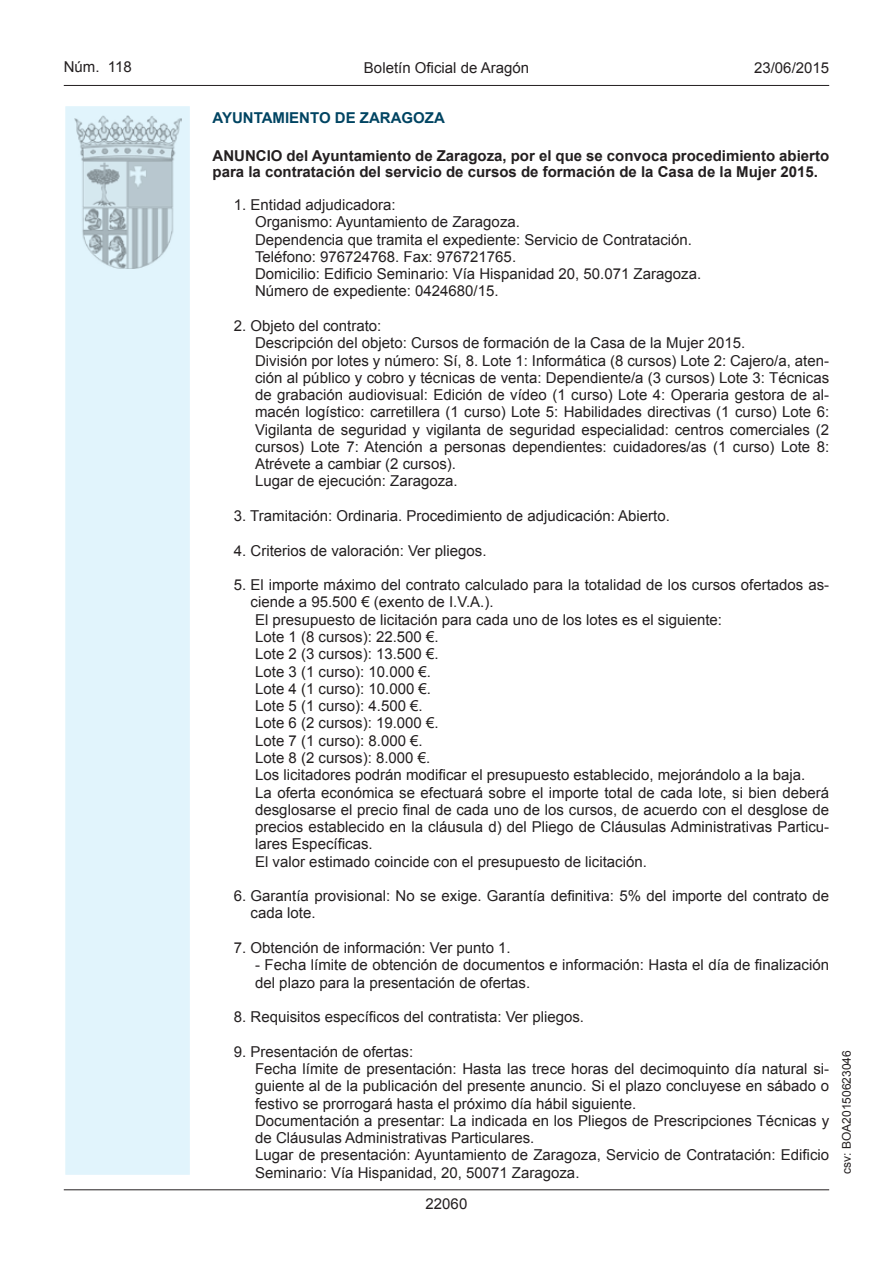
<style>
.page{position:relative;width:893px;height:1263px;background:#fff}
.page>*{position:absolute;margin:0;border:0;box-sizing:border-box;transform-origin:0 0}
.t1{font:15px/17.2px "Arial";color:#231f20}
.t2{font:700 15px/16.5px "Arial";color:#231f20}
.t3{font:700 15px "Arial";color:#004462}
.t4{font:12px "Arial";color:#231f20}
</style>
<div class="page">
<hr style="left:64px;top:1189px;width:765px;height:1px;background:#231f20">
<div style="left:64px;top:105px;width:127px;height:1071px;background:#e1f4fc;border:2px solid #fff"></div>
<img style="left:75px;top:115px;width:106px;height:153px">
<hr style="left:64px;top:85px;width:765px;height:1px;background:#231f20">
<p class="t1" style="left:64px;top:59px;width:70px">Núm. 118</p>
<p class="t1" style="left:364px;top:59px;width:167px">Boletín Oficial de Aragón</p>
<p class="t1" style="left:754px;top:59px;width:77px">23/06/2015</p>
<p class="t3" style="left:213px;top:108px;width:234px">AYUNTAMIENTO DE ZARAGOZA</p>
<p class="t2" style="left:213px;top:148px;width:618px">ANUNCIO del Ayuntamiento de Zaragoza, por el que se convoca procedimiento abierto para la contratación del servicio de cursos de formación de la Casa de la Mujer 2015.</p>
<p class="t1" style="left:255px;top:196px;width:448px;text-indent:-21px">1. Entidad adjudicadora:<br>Organismo: Ayuntamiento de Zaragoza.<br>Dependencia que tramita el expediente: Servicio de Contratación.<br>Teléfono: 976724768. Fax: 976721765.<br>Domicilio: Edificio Seminario: Vía Hispanidad 20, 50.071 Zaragoza.<br>Número de expediente: 0424680/15.</p>
<p class="t1" style="left:255px;top:317px;width:576px;text-indent:-21px">2. Objeto del contrato:<br>Descripción del objeto: Cursos de formación de la Casa de la Mujer 2015.<br>División por lotes y número: Sí, 8. Lote 1: Informática (8 cursos) Lote 2: Cajero/a, aten&shy;ción al público y cobro y técnicas de venta: Dependiente/a (3 cursos) Lote 3: Técnicas de grabación audiovisual: Edición de vídeo (1 curso) Lote 4: Operaria gestora de al&shy;macén logístico: carretillera (1 curso) Lote 5: Habilidades directivas (1 curso) Lote 6:<br>Vigilanta de seguridad y vigilanta de seguridad especialidad: centros comerciales (2 cursos) Lote 7: Atención a personas dependientes: cuidadores/as (1 curso) Lote 8:<br>Atrévete a cambiar (2 cursos).<br>Lugar de ejecución: Zaragoza.</p>
<p class="t1" style="left:234px;top:507px;width:438px">3. Tramitación: Ordinaria. Procedimiento de adjudicación: Abierto.</p>
<p class="t1" style="left:234px;top:542px;width:254px">4. Criterios de valoración: Ver pliegos.</p>
<p class="t1" style="left:234px;top:576px;width:597px">5. El importe máximo del contrato calculado para la totalidad de los cursos ofertados as-</p>
<p class="t1" style="left:251px;top:594px;width:244px">ciende a 95.500 € (exento de I.V.A.).</p>
<p class="t1" style="left:255px;top:611px;width:468px">El presupuesto de licitación para cada uno de los lotes es el siguiente:</p>
<p class="t1" style="left:255px;top:628px;width:185px">Lote 1 (8 cursos): 22.500 €.</p>
<p class="t1" style="left:255px;top:645px;width:185px">Lote 2 (3 cursos): 13.500 €.</p>
<p class="t1" style="left:255px;top:663px;width:177px">Lote 3 (1 curso): 10.000 €.</p>
<p class="t1" style="left:255px;top:680px;width:177px">Lote 4 (1 curso): 10.000 €.</p>
<p class="t1" style="left:255px;top:697px;width:169px">Lote 5 (1 curso): 4.500 €.</p>
<p class="t1" style="left:255px;top:715px;width:185px">Lote 6 (2 cursos): 19.000 €.</p>
<p class="t1" style="left:255px;top:732px;width:169px">Lote 7 (1 curso): 8.000 €.</p>
<p class="t1" style="left:255px;top:749px;width:177px">Lote 8 (2 cursos): 8.000 €.</p>
<p class="t1" style="left:255px;top:766px;width:552px">Los licitadores podrán modificar el presupuesto establecido, mejorándolo a la baja.</p>
<p class="t1" style="left:255px;top:784px;width:575px">La oferta económica se efectuará sobre el importe total de cada lote, si bien deberá</p>
<p class="t1" style="left:255px;top:801px;width:576px">desglosarse el precio final de cada uno de los cursos, de acuerdo con el desglose de</p>
<p class="t1" style="left:255px;top:818px;width:576px">precios establecido en la cláusula d) del Pliego de Cláusulas Administrativas Particu-</p>
<p class="t1" style="left:255px;top:836px;width:119px">lares Específicas.</p>
<p class="t1" style="left:255px;top:853px;width:393px">El valor estimado coincide con el presupuesto de licitación.</p>
<p class="t1" style="left:251px;top:887px;width:580px;text-indent:-17px">6. Garantía provisional: No se exige. Garantía definitiva: 5% del importe del contrato de cada lote.</p>
<p class="t1" style="left:234px;top:939px;width:278px">7. Obtención de información: Ver punto 1.</p>
<p class="t1" style="left:255px;top:956px;width:575px">- Fecha límite de obtención de documentos e información: Hasta el día de finalización del plazo para la presentación de ofertas.</p>
<p class="t1" style="left:234px;top:1008px;width:352px">8. Requisitos específicos del contratista: Ver pliegos.</p>
<p class="t1" style="left:255px;top:1043px;width:576px;text-indent:-21px">9. Presentación de ofertas:<br>Fecha límite de presentación: Hasta las trece horas del decimoquinto día natural si&shy;guiente al de la publicación del presente anuncio. Si el plazo concluyese en sábado o festivo se prorrogará hasta el próximo día hábil siguiente.<br>Documentación a presentar: La indicada en los Pliegos de Prescripciones Técnicas y de Cláusulas Administrativas Particulares.<br>Lugar de presentación: Ayuntamiento de Zaragoza, Servicio de Contratación: Edificio Seminario: Vía Hispanidad, 20, 50071 Zaragoza.</p>
<p class="t1" style="left:426px;top:1195px;width:43px">22060</p>
<p class="t4" style="left:839px;top:1174px;width:125px;rotate:-90deg">csv: BOA20150623046</p>
</div>
